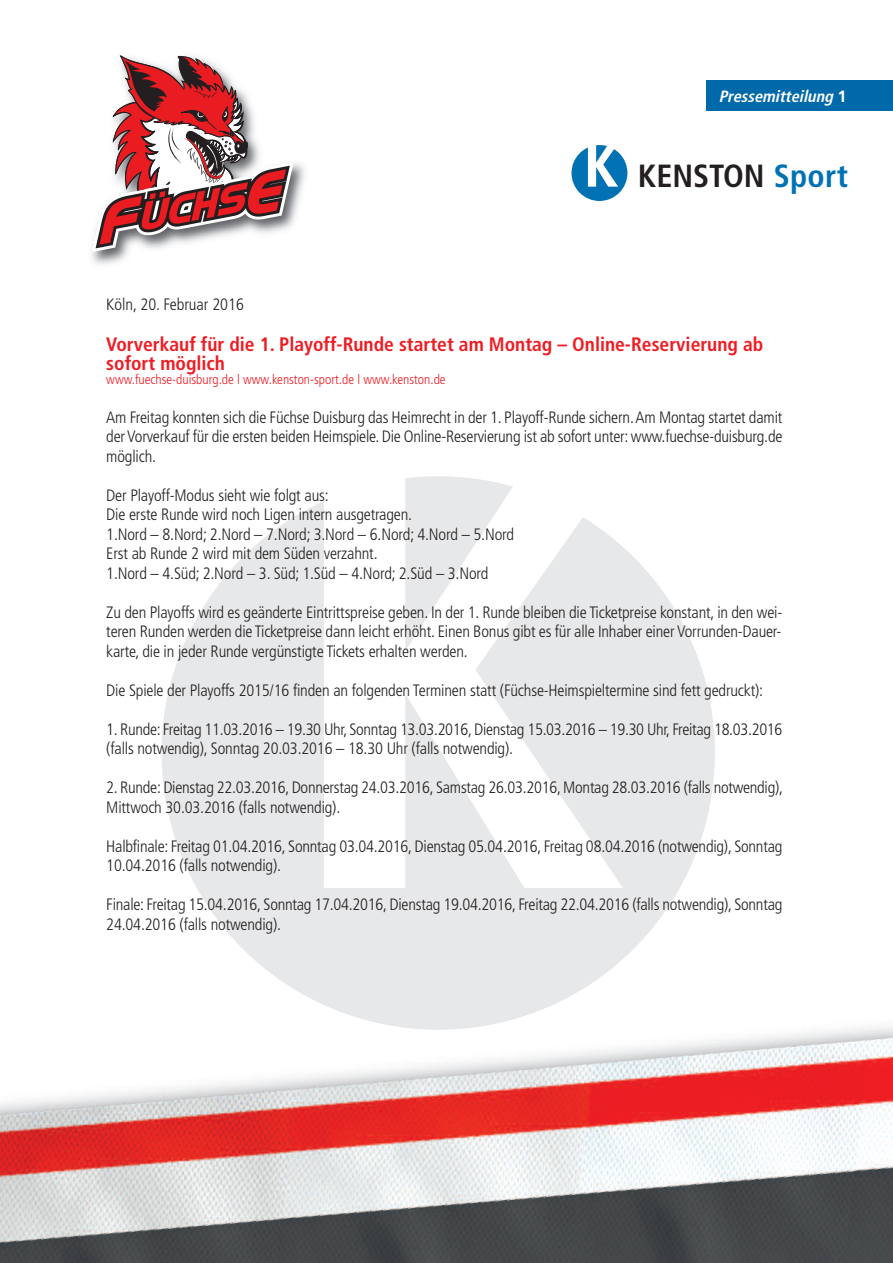
<style>
.page{position:relative;width:893px;height:1263px;background:#fff}
.page>*{position:absolute;margin:0;border:0;box-sizing:border-box;transform-origin:0 0}
.t1{font:700 condensed 32.1px "Frutiger";color:#231f20}
.t2{font:700 condensed 19.5px/19.5px "Frutiger";color:#ee1d23}
.t3{font:300 condensed 16.5px/19.5px "Frutiger";letter-spacing:-.01em;color:#231f20}
.t4{font:italic 700 condensed 16.35px "Frutiger";color:#fff}
.t5{font:300 condensed 13.5px "Frutiger";color:#ee1d23}
.s1{font-style:normal;font-stretch:normal}
.s2{color:#0071b3}
</style>
<div class="page">
<svg style="left:405px;top:476px;width:108px;height:25px;background:#eaebec"></svg>
<svg style="left:162px;top:501px;width:553px;height:382px;fill:#e7e8e9"></svg>
<div style="left:706px;top:81px;width:187px;height:30px;background:#0069a9"></div>
<svg style="left:571px;top:145px;width:56px;height:56px"></svg>
<img style="left:91px;top:163px;width:214px;height:102px">
<svg style="left:92px;top:55px;width:202px;height:197px"></svg>
<img style="left:0;top:904px;width:893px;height:359px">
<img style="left:225px;top:929px;width:385px;height:101px">
<p class="t4" style="left:719px;top:89px;width:129px">Pressemitteilung <span class="s1">1</span></p>
<h1 class="t1" style="left:638px;top:163px;width:212px">KENSTON <span class="s2">Sport</span></h1>
<p class="t3" style="left:106px;top:296px;width:139px">Köln, 20. Februar 2016</p>
<p class="t2" style="left:106px;top:336px;width:658px">Vorverkauf für die 1. Playoff-Runde startet am Montag – Online-Reservierung ab sofort möglich</p>
<p class="t5" style="left:106px;top:373px;width:341px">www.fuechse-duisburg.de l www.kenston-sport.de l www.kenston.de</p>
<p class="t3" style="left:106px;top:408px;width:678px;text-align:justify">Am Freitag konnten sich die Füchse Duisburg das Heimrecht in der 1. Playoff-Runde sichern.Am Montag startet damit derVorverkauf für die ersten beiden Heimspiele. Die Online-Reservierung ist ab sofort unter: www.fuechse-duisburg.de möglich.</p>
<p class="t3" style="left:106px;top:486px;width:409px">Der Playoff-Modus sieht wie folgt aus:<br>Die erste Runde wird noch Ligen intern ausgetragen.<br>1.Nord – 8.Nord; 2.Nord – 7.Nord; 3.Nord – 6.Nord; 4.Nord – 5.Nord Erst ab Runde 2 wird mit dem Süden verzahnt.<br>1.Nord – 4.Süd; 2.Nord – 3. Süd; 1.Süd – 4.Nord; 2.Süd – 3.Nord</p>
<p class="t3" style="left:106px;top:603px;width:677px;text-align:justify">Zu den Playoffs wird es geänderte Eintrittspreise geben. In der 1. Runde bleiben die Ticketpreise konstant, in den wei&shy;teren Runden werden die Ticketpreise dann leicht erhöht. Einen Bonus gibt es für alle Inhaber einer Vorrunden-Dauer&shy;karte, die in jeder Runde vergünstigte Tickets erhalten werden.</p>
<p class="t3" style="left:106px;top:681px;width:658px">Die Spiele der Playoffs 2015/16 finden an folgenden Terminen statt (Füchse-Heimspieltermine sind fett gedruckt):</p>
<p class="t3" style="left:106px;top:720px;width:678px">1. Runde: Freitag 11.03.2016 – 19.30 Uhr, Sonntag 13.03.2016, Dienstag 15.03.2016 – 19.30 Uhr, Freitag 18.03.2016 (falls notwendig), Sonntag 20.03.2016 – 18.30 Uhr (falls notwendig).</p>
<p class="t3" style="left:106px;top:779px;width:678px">2. Runde: Dienstag 22.03.2016, Donnerstag 24.03.2016, Samstag 26.03.2016, Montag 28.03.2016 (falls notwendig),<br>Mittwoch 30.03.2016 (falls notwendig).</p>
<p class="t3" style="left:106px;top:837px;width:678px">Halbfinale: Freitag 01.04.2016, Sonntag 03.04.2016, Dienstag 05.04.2016, Freitag 08.04.2016 (notwendig), Sonntag<br>10.04.2016 (falls notwendig).</p>
<p class="t3" style="left:106px;top:896px;width:678px">Finale: Freitag 15.04.2016, Sonntag 17.04.2016, Dienstag 19.04.2016, Freitag 22.04.2016 (falls notwendig), Sonntag<br>24.04.2016 (falls notwendig).</p>
</div>
